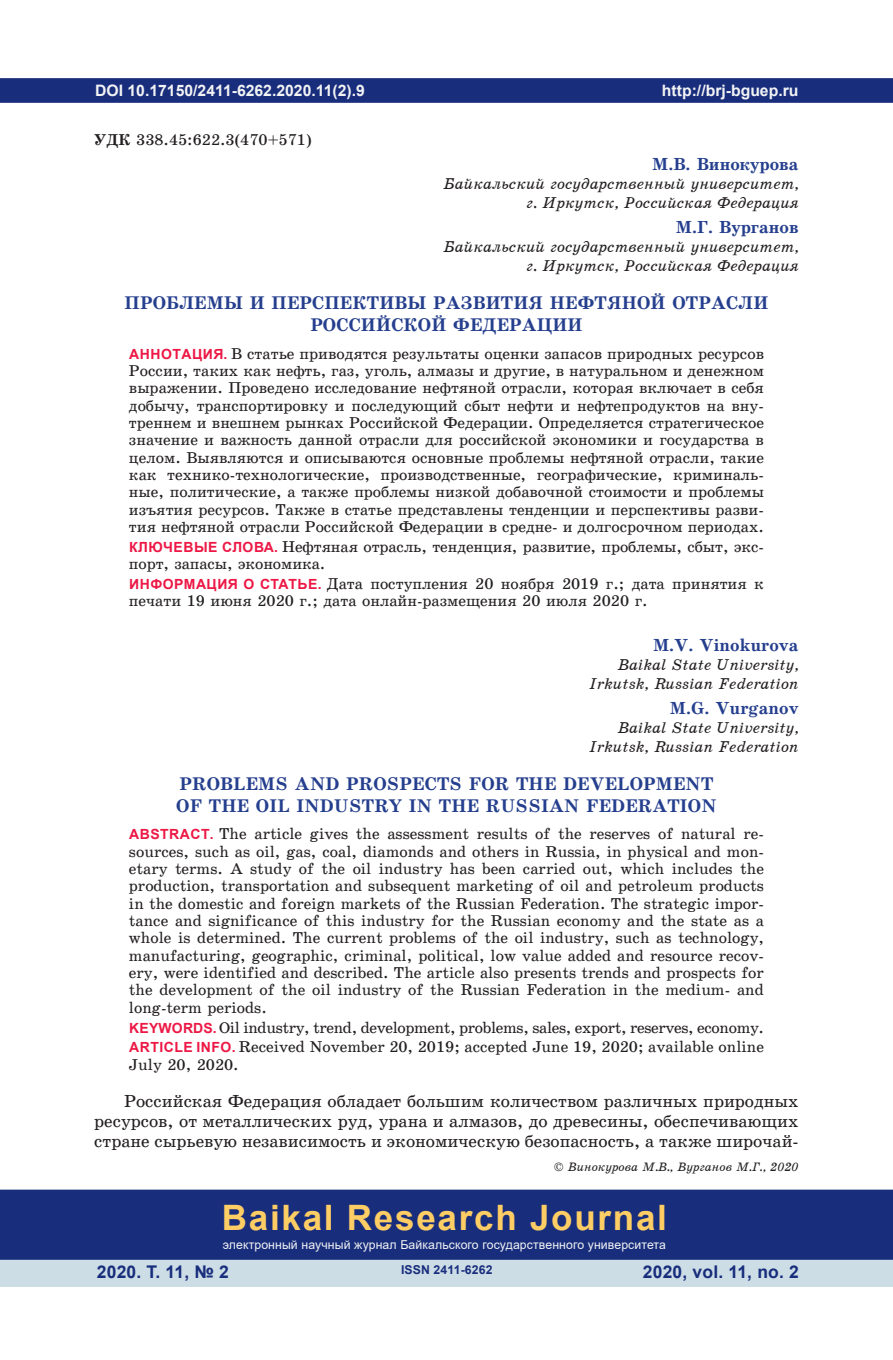
<style>
.page{position:relative;width:893px;height:1360px;background:#fff}
.page>*{position:absolute;margin:0;border:0;box-sizing:border-box;transform-origin:0 0}
.t1{font:700 35px "Arial";letter-spacing:.05em;color:#fecd64}
.t2{font:18.38px/22.2px "School Book C Bold";letter-spacing:.01em;color:#253f8e;text-align:center}
.t3{font:17.5px/20.1px "School Book C";color:#231f20;text-align:justify}
.t4{font:17.5px "School Book C Bold";color:#253f8e}
.t5{font:700 17.5px "Arial";letter-spacing:.01em;color:#182d7c}
.t6{font:15.75px/17.3px "School Book C";color:#231f20;text-align:justify}
.t7{font:15.75px/18.9px "School Book C Italic";color:#231f20;text-align:right}
.t8{font:15.75px/19.8px "School Book C";letter-spacing:-.02em;color:#231f20}
.t9{font:700 15.75px "Arial";color:#f2f3f4}
.t10{font:12.25px "Arial";letter-spacing:.01em;color:#f2f3f4}
.t11{font:12.25px "School Book C Italic";color:#231f20}
.t12{font:700 12.25px "Arial";letter-spacing:.01em;color:#182d7c}
.s1{font-family:"School Book C Bold"}
.s2{font-family:"Arial";font-weight:700;font-size:14px;color:#ed1845}
</style>
<div class="page">
<div style="left:0;top:78px;width:893px;height:25px;background:#182d7c;border:2px solid #182d7c"></div>
<div style="left:0;top:1258px;width:893px;height:28px;background:#cddde6"></div>
<div style="left:0;top:1189px;width:893px;height:70px;background:#182d7c;border:2px solid #182d7c"></div>
<p class="t9" style="left:95px;top:79px;width:271px">DOI 10.17150/2411-6262.2020.11(2).9</p>
<p class="t6" style="left:94px;top:131px;width:219px"><span class="s1">УДК</span> 338.45:622.3(470+571)</p>
<p class="t9" style="left:662px;top:79px;width:138px">http://brj-bguep.ru</p>
<p class="t4" style="left:652px;top:155px;width:148px">М.В. Винокурова</p>
<p class="t7" style="left:443px;top:174px;width:357px">Байкальский государственный университет, г. Иркутск, Российская Федерация</p>
<p class="t4" style="left:676px;top:218px;width:124px">М.Г. Вурганов</p>
<p class="t7" style="left:443px;top:237px;width:357px">Байкальский государственный университет, г. Иркутск, Российская Федерация</p>
<p class="t2" style="left:125px;top:292px;width:645px">ПРОБЛЕМЫ И ПЕРСПЕКТИВЫ РАЗВИТИЯ НЕФТЯНОЙ ОТРАСЛИ<br>РОССИЙСКОЙ ФЕДЕРАЦИИ</p>
<p class="t6" style="left:129px;top:345px;width:636px"><span class="s2">АННОТАЦИЯ.</span> В статье приводятся результаты оценки запасов природных ресурсов России, таких как нефть, газ, уголь, алмазы и другие, в натуральном и денежном выражении. Проведено исследование нефтяной отрасли, которая включает в себя добычу, транспортировку и последующий сбыт нефти и нефтепродуктов на вну&shy;треннем и внешнем рынках Российской Федерации. Определяется стратегическое значение и важность данной отрасли для российской экономики и государства в целом. Выявляются и описываются основные проблемы нефтяной отрасли, такие как технико-технологические, производственные, географические, криминаль&shy;ные, политические, а также проблемы низкой добавочной стоимости и проблемы изъятия ресурсов. Также в статье представлены тенденции и перспективы разви&shy;тия нефтяной отрасли Российской Федерации в средне- и долгосрочном периодах.</p>
<p class="t6" style="left:129px;top:538px;width:636px"><span class="s2">КЛЮЧЕВЫЕ СЛОВА.</span> Нефтяная отрасль, тенденция, развитие, проблемы, сбыт, экс&shy;порт, запасы, экономика.</p>
<p class="t6" style="left:129px;top:575px;width:636px"><span class="s2">ИНФОРМАЦИЯ О СТАТЬЕ.</span> Дата поступления 20 ноября 2019 г.; дата принятия к печати 19 июня 2020 г.; дата онлайн-размещения 20 июля 2020 г.</p>
<p class="t4" style="left:653px;top:636px;width:147px">M.V. Vinokurova</p>
<p class="t7" style="left:589px;top:655px;width:211px">Baikal State University,<br>Irkutsk, Russian Federation</p>
<p class="t4" style="left:670px;top:698px;width:130px">M.G. Vurganov</p>
<p class="t7" style="left:589px;top:718px;width:211px">Baikal State University,<br>Irkutsk, Russian Federation</p>
<p class="t2" style="left:176px;top:772px;width:542px;text-align:left">PROBLEMS AND PROSPECTS FOR THE DEVELOPMENT<br>OF THE OIL INDUSTRY IN THE RUSSIAN FEDERATION</p>
<p class="t6" style="left:129px;top:825px;width:637px"><span class="s2">ABSTRACT.</span> The article gives the assessment results of the reserves of natural re&shy;sources, such as oil, gas, coal, diamonds and others in Russia, in physical and mon&shy;etary terms. A study of the oil industry has been carried out, which includes the production, transportation and subsequent marketing of oil and petroleum products in the domestic and foreign markets of the Russian Federation. The strategic impor&shy;tance and significance of this industry for the Russian economy and the state as a whole is determined. The current problems of the oil industry, such as technology, manufacturing, geographic, criminal, political, low value added and resource recov&shy;ery, were identified and described. The article also presents trends and prospects for the development of the oil industry of the Russian Federation in the medium- and long-term periods.</p>
<p class="t8" style="left:129px;top:1017px;width:636px"><span class="s2">KEYWORDS.</span> Oil industry, trend, development, problems, sales, export, reserves, economy.<br><span class="s2">ARTICLE INFO.</span> Received November 20, 2019; accepted June 19, 2020; available online</p>
<p class="t6" style="left:129px;top:1055px;width:111px">July 20, 2020.</p>
<p class="t3" style="left:94px;top:1091px;width:706px;text-indent:30px">Российская Федерация обладает большим количеством различных природных ресурсов, от металлических руд, урана и алмазов, до древесины, обеспечивающих стране сырьевую независимость и экономическую безопасность, а также широчай-</p>
<p class="t11" style="left:554px;top:1160px;width:246px">© Винокурова М.В., Вурганов М.Г., 2020</p>
<h1 class="t1" style="left:222px;top:1192px;width:447px">Baikal Research Journal</h1>
<p class="t10" style="left:223px;top:1236px;width:445px">электронный научный журнал Байкальского государственного университета</p>
<p class="t5" style="left:97px;top:1259px;width:134px">2020. Т. 11, № 2</p>
<p class="t5" style="left:643px;top:1259px;width:158px">2020, vol. 11, no. 2</p>
<p class="t12" style="left:401px;top:1261px;width:93px">ISSN 2411-6262</p>
</div>
